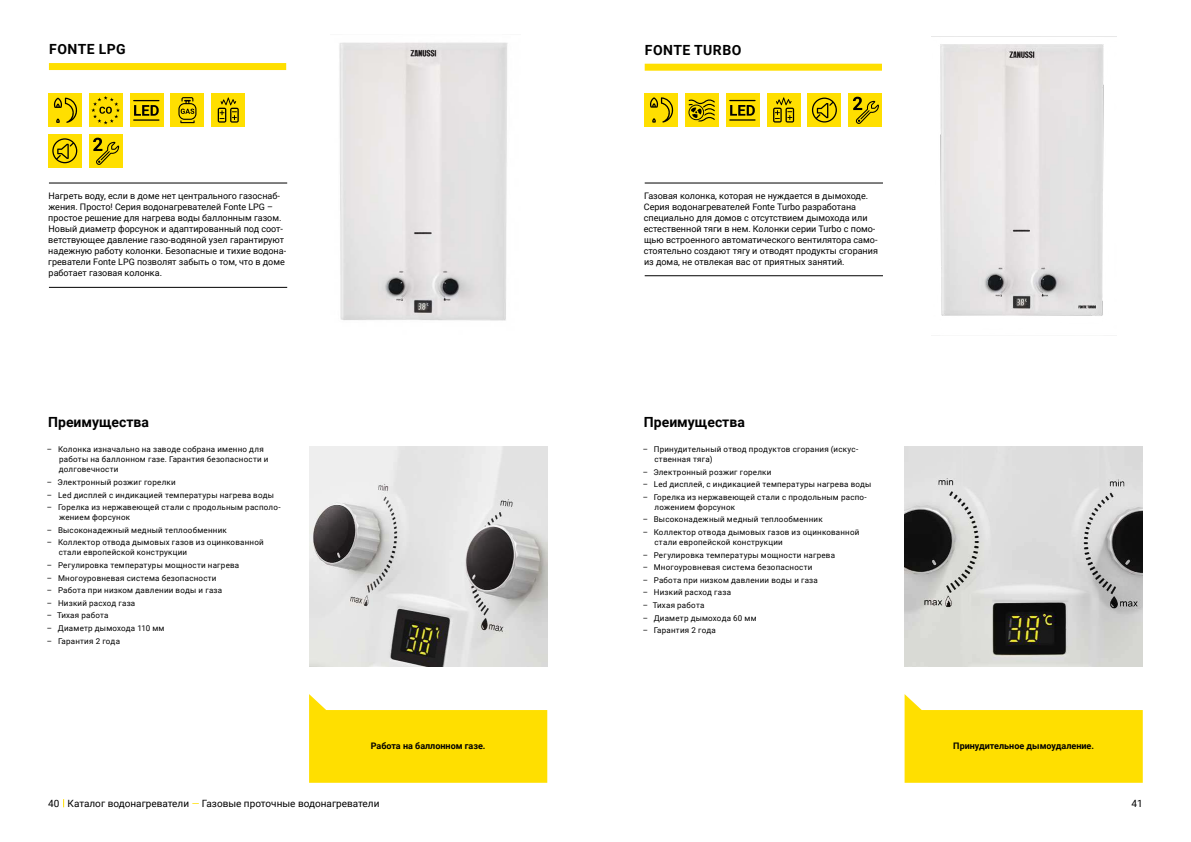
<style>
.page{position:relative;width:1191px;height:842px;background:#fff}
.page>*{position:absolute;margin:0;border:0;box-sizing:border-box;transform-origin:0 0}
.t1{font:700 14px "Roboto";color:#000}
.t2{font:700 14px "Roboto";letter-spacing:.035em;color:#000}
.t3{font:10px "Roboto";color:#000}
.t4{font:9px/11px "Roboto";color:#000}
.t5{font:700 9px "Roboto";color:#000}
.t6{font:8px/10px "Roboto";letter-spacing:.025em;color:#000}
.s1{color:#ffdf00}
</style>
<div class="page">
<img style="left:339px;top:42px;width:169px;height:279px">
<div style="left:49px;top:63px;width:237px;height:7px;background:#ffdf00"></div>
<div style="left:48px;top:93px;width:34px;height:34px;background:#ffdf00"></div>
<svg style="left:54px;top:98px;width:24px;height:25px"></svg>
<div style="left:89px;top:93px;width:33px;height:34px;background:#ffdf00"></div>
<svg style="left:91px;top:96px;width:29px;height:28px"></svg>
<div style="left:130px;top:93px;width:33px;height:34px;background:#ffdf00"></div>
<hr style="left:133px;top:119px;width:26px;height:2px;background:#000">
<svg style="left:133px;top:100px;width:26px;height:16px"></svg>
<div style="left:211px;top:93px;width:34px;height:34px;background:#ffdf00"></div>
<svg style="left:218px;top:97px;width:21px;height:26px"></svg>
<div style="left:48px;top:134px;width:34px;height:34px;background:#ffdf00"></div>
<svg style="left:52px;top:138px;width:25px;height:25px"></svg>
<div style="left:89px;top:134px;width:33px;height:34px;background:#ffdf00"></div>
<svg style="left:93px;top:138px;width:26px;height:27px"></svg>
<div style="left:171px;top:93px;width:33px;height:34px;background:#ffdf00"></div>
<svg style="left:178px;top:97px;width:18px;height:26px"></svg>
<img style="left:309px;top:446px;width:238px;height:221px">
<svg style="left:309px;top:694px;width:238px;height:89px"></svg>
<hr style="left:49px;top:183px;width:238px;height:1px;background:#000">
<hr style="left:49px;top:287px;width:238px;height:1px;background:#000">
<img style="left:940px;top:44px;width:164px;height:272px">
<div style="left:644px;top:93px;width:33px;height:34px;background:#ffdf00"></div>
<svg style="left:650px;top:97px;width:24px;height:26px"></svg>
<div style="left:726px;top:93px;width:33px;height:34px;background:#ffdf00"></div>
<hr style="left:729px;top:119px;width:26px;height:2px;background:#000">
<svg style="left:729px;top:100px;width:26px;height:16px"></svg>
<div style="left:766px;top:93px;width:34px;height:34px;background:#ffdf00"></div>
<svg style="left:773px;top:97px;width:21px;height:26px"></svg>
<div style="left:807px;top:93px;width:34px;height:34px;background:#ffdf00"></div>
<svg style="left:812px;top:98px;width:25px;height:25px"></svg>
<div style="left:848px;top:93px;width:34px;height:34px;background:#ffdf00"></div>
<svg style="left:853px;top:97px;width:26px;height:27px"></svg>
<div style="left:685px;top:93px;width:33px;height:34px;background:#ffdf00"></div>
<svg style="left:688px;top:99px;width:27px;height:23px"></svg>
<div style="left:644px;top:64px;width:238px;height:7px;background:#ffdf00"></div>
<img style="left:904px;top:446px;width:238px;height:221px">
<svg style="left:904px;top:694px;width:238px;height:89px"></svg>
<hr style="left:644px;top:183px;width:239px;height:1px;background:#000">
<hr style="left:644px;top:275px;width:239px;height:1px;background:#000">
<h1 class="t2" style="left:49px;top:39px;width:78px">FONTE LPG</h1>
<p class="t4" style="left:48px;top:190px;width:239px">Нагреть воду, если в доме нет центрального газоснаб&shy;жения. Просто! Серия водонагревателей Fonte LPG – простое решение для нагрева воды баллонным газом.<br>Новый диаметр форсунок и адаптированный под соот&shy;ветствующее давление газо-водяной узел гарантируют надежную работу колонки. Безопасные и тихие водона&shy;греватели Fonte LPG позволят забыть о том, что в доме работает газовая колонка.</p>
<h1 class="t1" style="left:48px;top:412px;width:102px">Преимущества</h1>
<p class="t6" style="left:59px;top:444px;width:211px;text-indent:-12px">– Колонка изначально на заводе собрана именно для работы на баллонном газе. Гарантия безопасности и долговечности</p>
<p class="t6" style="left:47px;top:477px;width:130px">– Электронный розжиг горелки</p>
<p class="t6" style="left:47px;top:490px;width:229px">– Led дисплей с индикацией температуры нагрева воды</p>
<p class="t6" style="left:59px;top:502px;width:223px;text-indent:-12px">– Горелка из нержавеющей стали с продольным располо&shy;жением форсунок</p>
<p class="t6" style="left:47px;top:525px;width:181px">– Высоконадежный медный теплообменник</p>
<p class="t6" style="left:59px;top:537px;width:207px;text-indent:-12px">– Коллектор отвода дымовых газов из оцинкованной стали европейской конструкции</p>
<p class="t6" style="left:47px;top:560px;width:194px">– Регулировка температуры мощности нагрева</p>
<p class="t6" style="left:47px;top:573px;width:171px">– Многоуровневая система безопасности</p>
<p class="t6" style="left:47px;top:585px;width:177px">– Работа при низком давлении воды и газа</p>
<p class="t6" style="left:47px;top:598px;width:90px">– Низкий расход газа</p>
<p class="t6" style="left:47px;top:610px;width:63px">– Тихая работа</p>
<p class="t6" style="left:47px;top:623px;width:119px">– Диаметр дымохода 110 мм</p>
<p class="t6" style="left:47px;top:636px;width:75px">– Гарантия 2 года</p>
<p class="t5" style="left:371px;top:740px;width:116px">Работа на баллонном газе.</p>
<h1 class="t2" style="left:645px;top:40px;width:98px">FONTE TURBO</h1>
<p class="t4" style="left:644px;top:190px;width:236px">Газовая колонка, которая не нуждается в дымоходе.<br>Серия водонагревателей Fonte Turbo разработана специально для домов с отсутствием дымохода или естественной тяги в нем. Колонки серии Turbo с помо&shy;щью встроенного автоматического вентилятора само&shy;стоятельно создают тягу и отводят продукты сгорания из дома, не отвлекая вас от приятных занятий.</p>
<h1 class="t1" style="left:644px;top:412px;width:102px">Преимущества</h1>
<p class="t6" style="left:654px;top:444px;width:205px;text-indent:-12px">– Принудительный отвод продуктов сгорания (искус&shy;ственная тяга)</p>
<p class="t6" style="left:642px;top:467px;width:130px">– Электронный розжиг горелки</p>
<p class="t6" style="left:642px;top:479px;width:230px">– Led дисплей, с индикацией температуры нагрева воды</p>
<p class="t6" style="left:654px;top:492px;width:214px;text-indent:-12px">– Горелка из нержавеющей стали с продольным распо&shy;ложением форсунок</p>
<p class="t6" style="left:642px;top:515px;width:181px">– Высоконадежный медный теплообменник</p>
<p class="t6" style="left:654px;top:527px;width:207px;text-indent:-12px">– Коллектор отвода дымовых газов из оцинкованной стали европейской конструкции</p>
<p class="t6" style="left:642px;top:550px;width:194px">– Регулировка температуры мощности нагрева</p>
<p class="t6" style="left:642px;top:562px;width:171px">– Многоуровневая система безопасности</p>
<p class="t6" style="left:642px;top:575px;width:177px">– Работа при низком давлении воды и газа</p>
<p class="t6" style="left:642px;top:588px;width:90px">– Низкий расход газа</p>
<p class="t6" style="left:642px;top:600px;width:63px">– Тихая работа</p>
<p class="t6" style="left:642px;top:613px;width:115px">– Диаметр дымохода 60 мм</p>
<p class="t6" style="left:642px;top:625px;width:75px">– Гарантия 2 года</p>
<p class="t5" style="left:953px;top:740px;width:142px">Принудительное дымоудаление.</p>
<p class="t3" style="left:48px;top:796px;width:13px">40</p>
<p class="t3" style="left:1131px;top:798px;width:13px">41</p>
<p class="t3" style="left:68px;top:796px;width:313px">Каталог водонагреватели <span class="s1">—</span> Газовые проточные водонагреватели</p>
</div>
